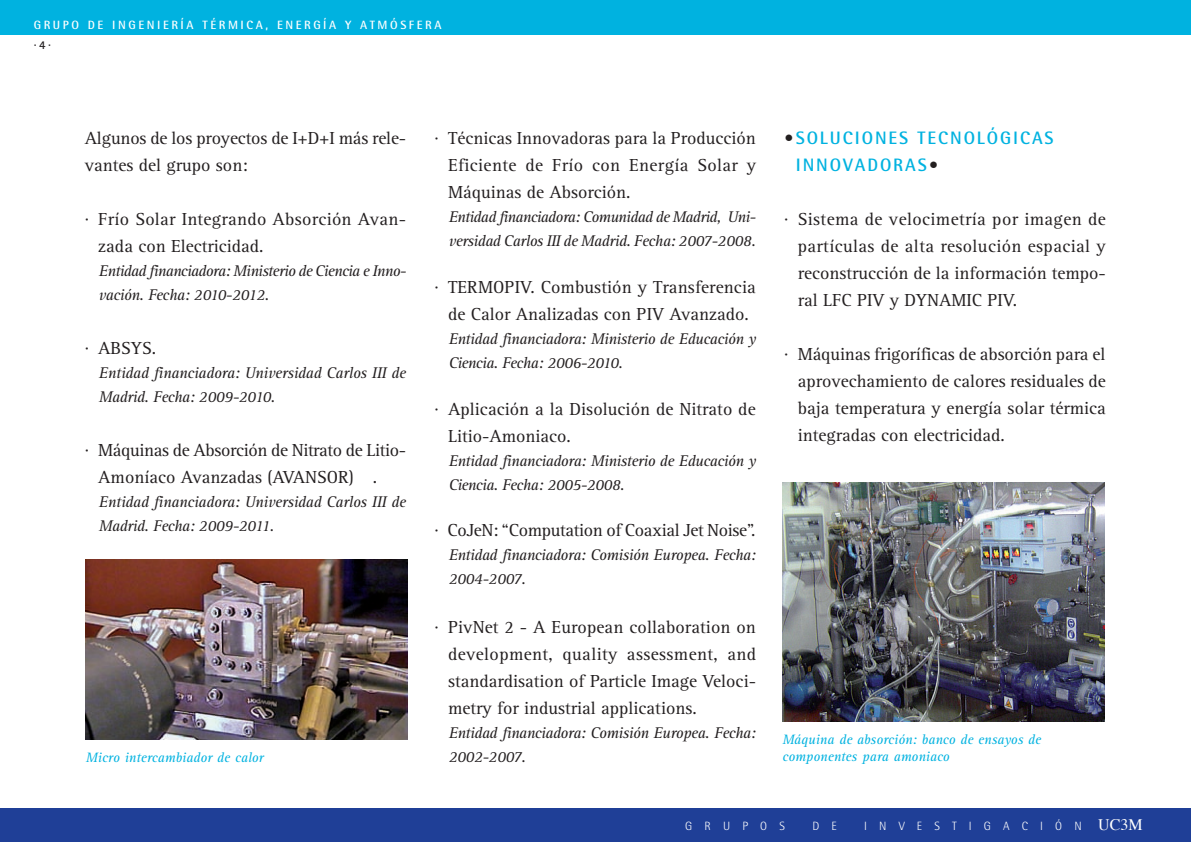
<style>
.page{position:relative;width:1191px;height:842px;background:#fff}
.page>*{position:absolute;margin:0;border:0;box-sizing:border-box;transform-origin:0 0}
.t1{font:18px/27px "Rotis Serif";color:#231f20;text-align:justify}
.t2{font:18px/27px "Rotis Serif";letter-spacing:-.02em;color:#231f20}
.t3{font:700 18px/27px "Rotis Semi Sans";letter-spacing:.105em;color:#00b2e0}
.t4{font:italic 16px/24px "Rotis Serif";letter-spacing:-.03em;color:#231f20}
.t5{font:italic 14px/16.8px "Rotis Serif";color:#00b2e0}
.t6{font:700 12px "Rotis Semi Sans";letter-spacing:.215em;color:#fff}
.t7{font:300 12px "Rotis Semi Sans";letter-spacing:1.01em;color:#fff}
.t8{font:700 12px "Rotis Semi Sans";color:#231f20}
.s1{color:#231f20}
.s2{font-family:"Times";font-weight:400;font-size:16px}
</style>
<div class="page">
<div style="left:0;top:1px;width:1190px;height:34px;background:#00b2e0"></div>
<div style="left:0;top:809px;width:1190px;height:33px;background:#1f3f97"></div>
<img style="left:86px;top:559px;width:321px;height:180px">
<img style="left:782px;top:483px;width:322px;height:238px">
<p class="t6" style="left:34px;top:21px;width:409px">GRUPO DE INGENIERÍA TÉRMICA, ENERGÍA Y ATMÓSFERA</p>
<p class="t8" style="left:34px;top:41px;width:19px">·4·</p>
<p class="t1" style="left:85px;top:126px;width:323px">Algunos de los proyectos de I+D+I más rele&shy;vantes del grupo son:</p>
<p class="t1" style="left:98px;top:207px;width:309px;text-indent:-14px">· Frío Solar Integrando Absorción Avan&shy;zada con Electricidad.</p>
<p class="t4" style="left:99px;top:260px;width:309px">Entidad financiadora: Ministerio de Ciencia e Inno&shy;vación. Fecha: 2010-2012.</p>
<p class="t1" style="left:85px;top:336px;width:73px">· ABSYS.</p>
<p class="t4" style="left:99px;top:362px;width:308px">Entidad financiadora: Universidad Carlos III de<br>Madrid. Fecha: 2009-2010.</p>
<p class="t2" style="left:98px;top:438px;width:309px;text-indent:-14px">· Máquinas de Absorción de Nitrato de Litio-<br>Amoníaco Avanzadas (AVANSOR) .</p>
<p class="t4" style="left:99px;top:491px;width:308px">Entidad financiadora: Universidad Carlos III de<br>Madrid. Fecha: 2009-2011.</p>
<p class="t5" style="left:86px;top:750px;width:179px">Micro intercambiador de calor</p>
<p class="t1" style="left:448px;top:126px;width:310px;text-indent:-14px">· Técnicas Innovadoras para la Producción Eficiente de Frío con Energía Solar y Máquinas de Absorción.</p>
<p class="t4" style="left:449px;top:206px;width:309px">Entidad financiadora: Comunidad de Madrid, Uni&shy;versidad Carlos III de Madrid. Fecha: 2007-2008.</p>
<p class="t1" style="left:434px;top:275px;width:323px;text-align:center">· TERMOPIV. Combustión y Transferencia de Calor Analizadas con PIV Avanzado.</p>
<p class="t4" style="left:449px;top:328px;width:309px">Entidad financiadora: Ministerio de Educación y<br>Ciencia. Fecha: 2006-2010.</p>
<p class="t1" style="left:448px;top:397px;width:309px;text-indent:-14px">· Aplicación a la Disolución de Nitrato de<br>Litio-Amoniaco.</p>
<p class="t4" style="left:449px;top:450px;width:309px">Entidad financiadora: Ministerio de Educación y<br>Ciencia. Fecha: 2005-2008.</p>
<p class="t2" style="left:434px;top:519px;width:322px">· CoJeN: “Computation of Coaxial Jet Noise”.</p>
<p class="t4" style="left:449px;top:545px;width:309px">Entidad financiadora: Comisión Europea. Fecha:<br>2004-2007.</p>
<p class="t1" style="left:448px;top:615px;width:309px;text-indent:-14px">· PivNet 2 - A European collaboration on development, quality assessment, and standardisation of Particle Image Veloci&shy;metry for industrial applications.</p>
<p class="t4" style="left:449px;top:722px;width:309px">Entidad financiadora: Comisión Europea. Fecha:<br>2002-2007.</p>
<p class="t3" style="left:795px;top:126px;width:259px;text-indent:-12px"><span class="s1">•</span>SOLUCIONES TECNOLÓGICAS<br>INNOVADORAS<span class="s1">•</span></p>
<p class="t1" style="left:797px;top:207px;width:309px;text-indent:-14px">· Sistema de velocimetría por imagen de partículas de alta resolución espacial y reconstrucción de la información tempo&shy;ral LFC PIV y DYNAMIC PIV.</p>
<p class="t1" style="left:797px;top:342px;width:309px;text-indent:-14px">· Máquinas frigoríficas de absorción para el aprovechamiento de calores residuales de baja temperatura y energía solar térmica integradas con electricidad.</p>
<p class="t5" style="left:782px;top:732px;width:260px">Máquina de absorción: banco de ensayos de componentes para amoniaco</p>
<p class="t7" style="left:685px;top:822px;width:101px">GRUPOS</p>
<p class="t7" style="left:812px;top:822px;width:26px">D E</p>
<p class="t7" style="left:864px;top:822px;width:280px">INVESTIGACIÓN <span class="s2">UC3M</span></p>
</div>
